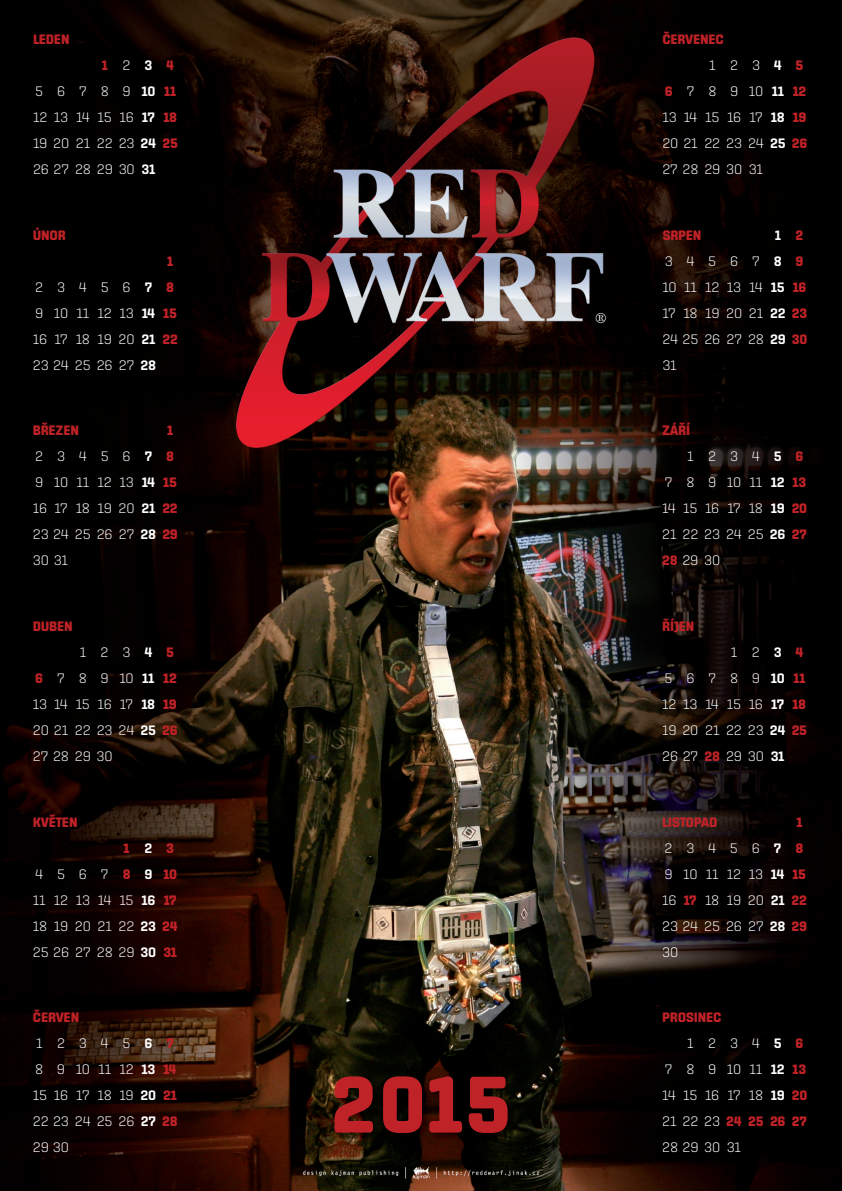
<style>
.page{position:relative;width:842px;height:1191px;background:#fff}
.page>*{position:absolute;margin:0;border:0;box-sizing:border-box;transform-origin:0 0}
.t1{font:900 82px "Center";color:#bf2227}
.t2{font:300 14px/26px "Center";letter-spacing:-.02em;color:#fff}
.t3{font:900 14px "Center";letter-spacing:-.02em;color:#bf2227}
.s1{font-weight:900;color:#bf2227}
.s2{font-weight:700}
.s3{font-weight:300;color:#fff}
</style>
<div class="page">
<img style="left:0;top:0;width:842px;height:1191px">
<img style="left:333px;top:1075px;width:184px;height:67px">
<p class="t3" style="left:33px;top:31px;width:38px">LEDEN</p>
<p class="t2" style="left:33px;top:52px;width:146px;text-indent:69px"><span class="s1">1</span> 2 <span class="s2">3</span> <span class="s1">4<br></span>5 6 7 8 9 <span class="s2">10</span> <span class="s1">11<br></span>12 13 14 15 16 <span class="s2">17</span> <span class="s1">18<br></span>19 20 21 22 23 <span class="s2">24</span> <span class="s1">25<br></span>26 27 28 29 30 <span class="s2">31</span></p>
<p class="t3" style="left:33px;top:227px;width:34px">ÚNOR</p>
<p class="t2" style="left:33px;top:248px;width:146px;text-indent:134px"><span class="s1">1<br></span>2 3 4 5 6 <span class="s2">7</span> <span class="s1">8<br></span>9 10 11 12 13 <span class="s2">14</span> <span class="s1">15<br></span>16 17 18 19 20 <span class="s2">21</span> <span class="s1">22<br></span>23 24 25 26 27 <span class="s2">28</span></p>
<p class="t3" style="left:33px;top:422px;width:48px">BŘEZEN</p>
<p class="t2" style="left:33px;top:417px;width:146px;text-indent:134px"><span class="s1">1<br></span>2 3 4 5 6 <span class="s2">7</span> <span class="s1">8<br></span>9 10 11 12 13 <span class="s2">14</span> <span class="s1">15<br></span>16 17 18 19 20 <span class="s2">21</span> <span class="s1">22<br></span>23 24 25 26 27 <span class="s2">28</span> <span class="s1">29<br></span>30 31</p>
<p class="t3" style="left:33px;top:618px;width:41px">DUBEN</p>
<p class="t2" style="left:33px;top:639px;width:146px;text-indent:47px">1 2 3 <span class="s2">4</span> <span class="s1">5<br>6</span> 7 8 9 10 <span class="s2">11</span> <span class="s1">12<br></span>13 14 15 16 17 <span class="s2">18</span> <span class="s1">19<br></span>20 21 22 23 24 <span class="s2">25</span> <span class="s1">26<br></span>27 28 29 30</p>
<p class="t3" style="left:33px;top:813px;width:46px">KVĚTEN</p>
<p class="t2" style="left:33px;top:834px;width:147px;text-indent:91px"><span class="s1">1</span><span class="s2">2</span><span class="s1">3<br></span>4 5 6 7 <span class="s1">8</span> <span class="s2">9</span><span class="s1">10<br></span>11 12 13 14 15 <span class="s2">16</span> <span class="s1">17<br></span>18 19 20 21 22 <span class="s2">23</span> <span class="s1">24<br></span>25 26 27 28 29 <span class="s2">30</span> <span class="s1">31</span></p>
<p class="t2" style="left:33px;top:1004px;width:146px"><span class="s1">ČERVEN<br></span>1 2 3 4 5 <span class="s2">6</span> <span class="s1">7<br></span>8 9 10 11 12 <span class="s2">13</span> <span class="s1">14<br></span>15 16 17 18 19 <span class="s2">20</span> <span class="s1">21<br></span>22 23 24 25 26 <span class="s2">27</span> <span class="s1">28<br></span>29 30</p>
<h1 class="t1" style="left:331px;top:1055px;width:182px">2015</h1>
<p class="t3" style="left:662px;top:31px;width:63px">ČERVENEC</p>
<p class="t2" style="left:709px;top:52px;width:96px">1 2 3 <span class="s2">4</span> <span class="s1">5</span></p>
<p class="t2" style="left:665px;top:78px;width:143px"><span class="s1">6</span> 7 8 9 10 <span class="s2">11</span> <span class="s1">12</span></p>
<p class="t2" style="left:662px;top:104px;width:146px">13 14 15 16 17 <span class="s2">18</span> <span class="s1">19</span></p>
<p class="t2" style="left:662px;top:130px;width:146px">20 21 22 23 24 <span class="s2">25</span> <span class="s1">26</span></p>
<p class="t2" style="left:662px;top:156px;width:102px">27 28 29 30 31</p>
<p class="t3" style="left:662px;top:227px;width:41px">SRPEN</p>
<p class="t2" style="left:662px;top:222px;width:146px;text-indent:112px"><span class="s2">1</span> <span class="s1">2<br></span>3 4 5 6 7 <span class="s2">8</span> <span class="s1">9<br></span>10 11 12 13 14 <span class="s2">15</span> <span class="s1">16<br></span>17 18 19 20 21 <span class="s2">22</span> <span class="s1">23<br></span>24 25 26 27 28 <span class="s2">29</span> <span class="s1">30<br></span>31</p>
<p class="t3" style="left:662px;top:422px;width:29px">ZÁŘÍ</p>
<p class="t2" style="left:687px;top:443px;width:118px">1 2 3 4 <span class="s2">5</span> <span class="s1">6</span></p>
<p class="t2" style="left:665px;top:469px;width:143px">7 8 9 10 11 <span class="s2">12</span> <span class="s1">13</span></p>
<p class="t2" style="left:662px;top:495px;width:146px">14 15 16 17 18 <span class="s2">19</span> <span class="s1">20</span></p>
<p class="t2" style="left:662px;top:521px;width:146px">21 22 23 24 25 <span class="s2">26</span> <span class="s1">27</span></p>
<p class="t2" style="left:662px;top:547px;width:59px"><span class="s1">28</span> 29 30</p>
<p class="t3" style="left:662px;top:618px;width:34px">ŘÍJEN</p>
<p class="t2" style="left:662px;top:639px;width:146px;text-indent:69px">1 2 <span class="s2">3</span> <span class="s1">4<br></span>5 6 7 8 9 <span class="s2">10</span> <span class="s1">11<br></span>12 13 14 15 16 <span class="s2">17</span> <span class="s1">18<br></span>19 20 21 22 23 <span class="s2">24</span> <span class="s1">25<br></span>26 27 <span class="s1">28</span> 29 30 <span class="s2">31</span></p>
<p class="t2" style="left:662px;top:808px;width:146px;text-indent:134px"><span class="s1">1<br></span>2 3 4 5 6 <span class="s2">7</span> <span class="s1">8<br></span>9 10 11 12 13 <span class="s2">14</span> <span class="s1">15<br></span>16 <span class="s1">17</span> 18 19 20 <span class="s2">21</span> <span class="s1">22<br></span>23 24 25 26 27 <span class="s2">28</span> <span class="s1">29<br></span>30</p>
<p class="t3" style="left:662px;top:813px;width:57px">LISTOPAD</p>
<p class="t3" style="left:662px;top:1009px;width:61px">PROSINEC</p>
<p class="t2" style="left:687px;top:1030px;width:118px">1 2 3 4 <span class="s2">5</span> <span class="s1">6</span></p>
<p class="t2" style="left:665px;top:1056px;width:143px">7 8 9 10 11 <span class="s2">12</span> <span class="s1">13</span></p>
<p class="t2" style="left:662px;top:1082px;width:146px">14 15 16 17 18 <span class="s2">19</span> <span class="s1">20</span></p>
<p class="t3" style="left:662px;top:1113px;width:146px"><span class="s3">21 22 23</span> 24 25 26 27</p>
<p class="t2" style="left:662px;top:1134px;width:80px">28 29 30 31</p>
</div>
